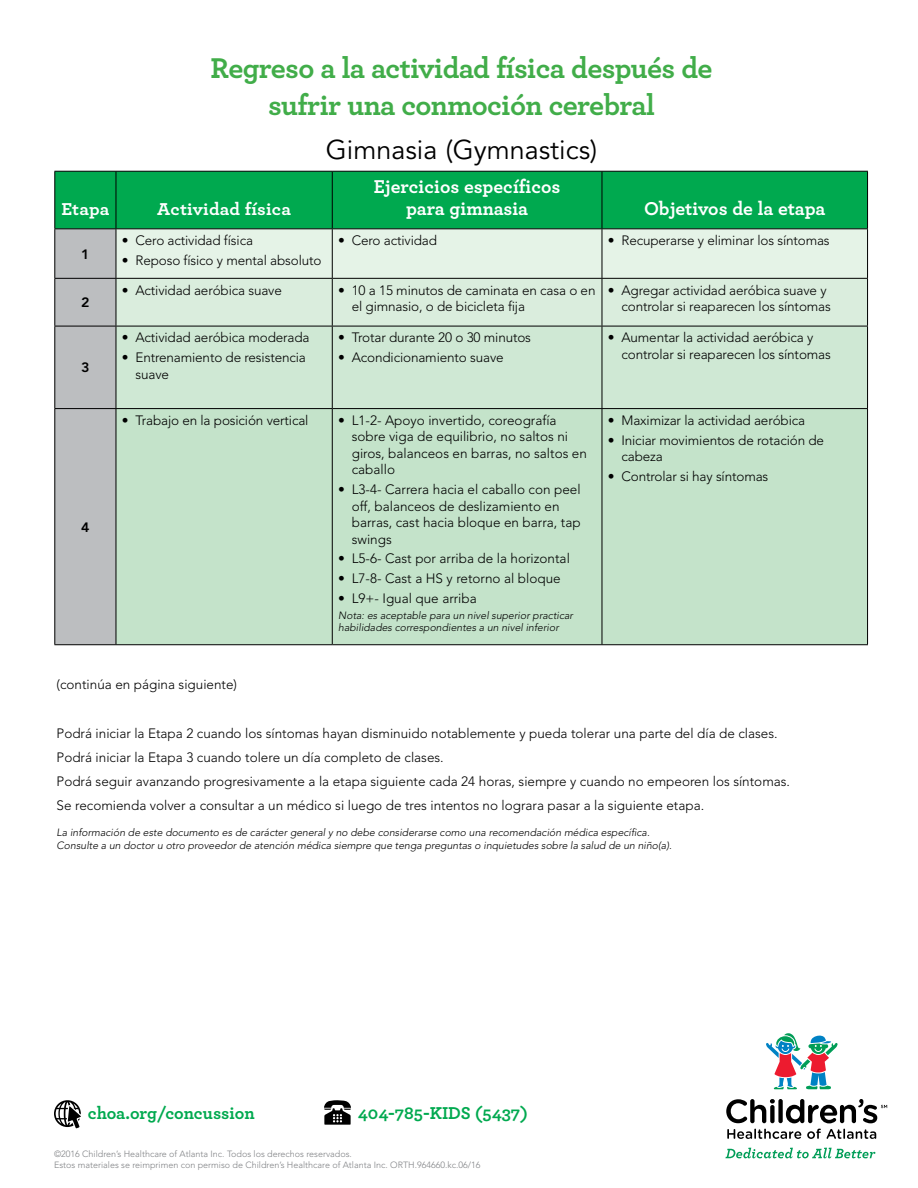
<style>
.page{position:relative;width:918px;height:1188px;background:#fff}
.page>*{position:absolute;margin:0;border:0;box-sizing:border-box;transform-origin:0 0}
.t1{font:700 30px/37.5px "Archer";letter-spacing:-.02em;color:#41ad49;text-align:center}
.t2{font:27px "Avenir";color:#000}
.t3{font:700 19.5px/22.5px "Archer";color:#fff;text-align:center}
.t4{font:700 18px "Archer";color:#00a94f}
.t5{font:700 18px "Archer";letter-spacing:.01em;color:#fff;scale:1.05 1}
.t6{font:300 13.5px/16.5px "Avenir";color:#000}
.t7{font:800 13.5px "Avenir";color:#000;scale:1.05 1}
.t8{font:italic 300 10.5px/12.6px "Avenir";color:#000}
.t9{font:300 9px/10.8px "Avenir";color:#808285}
.s1{font-weight:900}
</style>
<div class="page">
<div style="left:778px;top:1099px;width:5px;height:24px;background:#000;border-radius:2px"></div>
<svg style="left:726px;top:1099px;width:49px;height:24px"></svg>
<svg style="left:727px;top:1129px;width:74px;height:10px"></svg>
<svg style="left:807px;top:1129px;width:14px;height:10px"></svg>
<svg style="left:827px;top:1129px;width:49px;height:10px"></svg>
<svg style="left:766px;top:1033px;width:72px;height:56px"></svg>
<svg style="left:786px;top:1099px;width:101px;height:24px"></svg>
<svg style="left:725px;top:1148px;width:150px;height:10px"></svg>
<svg style="left:54px;top:1100px;width:27px;height:28px"></svg>
<svg style="left:324px;top:1100px;width:27px;height:25px"></svg>
<div style="left:55px;top:172px;width:812px;height:56px;background:#00a94f"></div>
<svg style="left:55px;top:229px;width:812px;height:415px;background:#d3e0d6"></svg>
<div style="left:117px;top:327px;width:750px;height:81px;background:#cfe8d4"></div>
<div style="left:117px;top:409px;width:750px;height:235px;background:#c4e3ca"></div>
<hr style="left:54px;top:171px;width:62px;height:1px;background:#000">
<hr style="left:116px;top:171px;width:216px;height:1px;background:#000">
<hr style="left:332px;top:171px;width:270px;height:1px;background:#000">
<hr style="left:602px;top:171px;width:266px;height:1px;background:#000">
<hr style="left:54px;top:228px;width:62px;height:1px;background:#000">
<hr style="left:116px;top:228px;width:216px;height:1px;background:#000">
<hr style="left:332px;top:228px;width:270px;height:1px;background:#000">
<hr style="left:602px;top:228px;width:266px;height:1px;background:#000">
<hr style="left:54px;top:278px;width:62px;height:1px;background:#000">
<hr style="left:116px;top:278px;width:216px;height:1px;background:#000">
<hr style="left:332px;top:278px;width:270px;height:1px;background:#000">
<hr style="left:602px;top:278px;width:266px;height:1px;background:#000">
<hr style="left:54px;top:326px;width:62px;height:1px;background:#000">
<hr style="left:116px;top:326px;width:216px;height:1px;background:#000">
<hr style="left:332px;top:326px;width:270px;height:1px;background:#000">
<hr style="left:602px;top:326px;width:266px;height:1px;background:#000">
<hr style="left:54px;top:408px;width:62px;height:1px;background:#000">
<hr style="left:116px;top:408px;width:216px;height:1px;background:#000">
<hr style="left:332px;top:408px;width:270px;height:1px;background:#000">
<hr style="left:602px;top:408px;width:266px;height:1px;background:#000">
<hr style="left:54px;top:644px;width:62px;height:1px;background:#000">
<hr style="left:116px;top:644px;width:216px;height:1px;background:#000">
<hr style="left:332px;top:644px;width:270px;height:1px;background:#000">
<hr style="left:602px;top:644px;width:266px;height:1px;background:#000">
<hr style="left:54px;top:172px;width:1px;height:56px;background:#000">
<hr style="left:54px;top:229px;width:1px;height:49px;background:#000">
<hr style="left:54px;top:279px;width:1px;height:47px;background:#000">
<hr style="left:54px;top:326px;width:1px;height:82px;background:#000">
<hr style="left:54px;top:409px;width:1px;height:235px;background:#000">
<hr style="left:116px;top:172px;width:1px;height:56px;background:#000">
<hr style="left:332px;top:172px;width:1px;height:56px;background:#000">
<hr style="left:602px;top:172px;width:1px;height:56px;background:#000">
<hr style="left:867px;top:172px;width:1px;height:56px;background:#000">
<hr style="left:116px;top:229px;width:1px;height:49px;background:#000">
<hr style="left:332px;top:229px;width:1px;height:49px;background:#000">
<hr style="left:602px;top:229px;width:1px;height:49px;background:#000">
<hr style="left:867px;top:229px;width:1px;height:49px;background:#000">
<hr style="left:116px;top:279px;width:1px;height:47px;background:#000">
<hr style="left:332px;top:279px;width:1px;height:47px;background:#000">
<hr style="left:602px;top:279px;width:1px;height:47px;background:#000">
<hr style="left:867px;top:279px;width:1px;height:47px;background:#000">
<hr style="left:116px;top:326px;width:1px;height:82px;background:#000">
<hr style="left:332px;top:326px;width:1px;height:82px;background:#000">
<hr style="left:602px;top:326px;width:1px;height:82px;background:#000">
<hr style="left:867px;top:326px;width:1px;height:82px;background:#000">
<hr style="left:116px;top:409px;width:1px;height:235px;background:#000">
<hr style="left:332px;top:409px;width:1px;height:235px;background:#000">
<hr style="left:602px;top:409px;width:1px;height:235px;background:#000">
<hr style="left:867px;top:409px;width:1px;height:235px;background:#000">
<h1 class="t1" style="left:211px;top:47px;width:503px">Regreso a la actividad física después de sufrir una conmoción cerebral</h1>
<h2 class="t2" style="left:326px;top:134px;width:273px">Gimnasia (Gymnastics)</h2>
<h3 class="t5" style="left:61px;top:195px;width:47px">Etapa</h3>
<h3 class="t5" style="left:157px;top:195px;width:129px">Actividad física</h3>
<p class="t7" style="left:81px;top:246px;width:9px">1</p>
<p class="t6" style="left:122px;top:232px;width:133px"><span class="s1">•</span> Cero actividad física</p>
<p class="t6" style="left:122px;top:252px;width:201px"><span class="s1">•</span> Reposo físico y mental absoluto</p>
<h3 class="t3" style="left:374px;top:174px;width:188px">Ejercicios específicos para gimnasia</h3>
<h3 class="t3" style="left:644px;top:196px;width:183px">Objetivos de la etapa</h3>
<p class="t6" style="left:338px;top:232px;width:100px"><span class="s1">•</span> Cero actividad</p>
<p class="t6" style="left:608px;top:232px;width:223px"><span class="s1">•</span> Recuperarse y eliminar los síntomas</p>
<p class="t7" style="left:81px;top:295px;width:9px">2</p>
<p class="t7" style="left:81px;top:360px;width:9px">3</p>
<p class="t7" style="left:81px;top:519px;width:9px">4</p>
<p class="t6" style="left:122px;top:282px;width:161px"><span class="s1">•</span> Actividad aeróbica suave</p>
<p class="t6" style="left:352px;top:282px;width:245px;text-indent:-14px"><span class="s1">•</span> 10 a 15 minutos de caminata en casa o en el gimnasio, o de bicicleta fija</p>
<p class="t6" style="left:621px;top:282px;width:211px;text-indent:-14px"><span class="s1">•</span> Agregar actividad aeróbica suave y controlar si reaparecen los síntomas</p>
<p class="t6" style="left:122px;top:329px;width:189px"><span class="s1">•</span> Actividad aeróbica moderada</p>
<p class="t6" style="left:135px;top:349px;width:172px;text-indent:-14px"><span class="s1">•</span> Entrenamiento de resistencia suave</p>
<p class="t6" style="left:338px;top:329px;width:194px"><span class="s1">•</span> Trotar durante 20 o 30 minutos</p>
<p class="t6" style="left:338px;top:349px;width:167px"><span class="s1">•</span> Acondicionamiento suave</p>
<p class="t6" style="left:122px;top:412px;width:188px"><span class="s1">•</span> Trabajo en la posición vertical</p>
<p class="t6" style="left:352px;top:412px;width:237px;text-indent:-14px"><span class="s1">•</span> L1-2- Apoyo invertido, coreografía sobre viga de equilibrio, no saltos ni giros, balanceos en barras, no saltos en caballo</p>
<p class="t6" style="left:352px;top:481px;width:230px;text-indent:-14px"><span class="s1">•</span> L3-4- Carrera hacia el caballo con peel off, balanceos de deslizamiento en barras, cast hacia bloque en barra, tap swings</p>
<p class="t6" style="left:338px;top:550px;width:233px"><span class="s1">•</span> L5-6- Cast por arriba de la horizontal</p>
<p class="t6" style="left:338px;top:570px;width:224px"><span class="s1">•</span> L7-8- Cast a HS y retorno al bloque</p>
<p class="t6" style="left:338px;top:590px;width:140px"><span class="s1">•</span> L9+- Igual que arriba</p>
<p class="t8" style="left:338px;top:609px;width:236px">Nota: es aceptable para un nivel superior practicar habilidades correspondientes a un nivel inferior</p>
<p class="t6" style="left:621px;top:329px;width:211px;text-indent:-14px"><span class="s1">•</span> Aumentar la actividad aeróbica y controlar si reaparecen los síntomas</p>
<p class="t6" style="left:608px;top:412px;width:199px"><span class="s1">•</span> Maximizar la actividad aeróbica</p>
<p class="t6" style="left:621px;top:432px;width:204px;text-indent:-14px"><span class="s1">•</span> Iniciar movimientos de rotación de cabeza</p>
<p class="t6" style="left:608px;top:468px;width:162px"><span class="s1">•</span> Controlar si hay síntomas</p>
<p class="t6" style="left:57px;top:676px;width:182px">(continúa en página siguiente)</p>
<p class="t6" style="left:57px;top:721px;width:735px;line-height:24.3px">Podrá iniciar la Etapa 2 cuando los síntomas hayan disminuido notablemente y pueda tolerar una parte del día de clases.<br>Podrá iniciar la Etapa 3 cuando tolere un día completo de clases.<br>Podrá seguir avanzando progresivamente a la etapa siguiente cada 24 horas, siempre y cuando no empeoren los síntomas.<br>Se recomienda volver a consultar a un médico si luego de tres intentos no lograra pasar a la siguiente etapa.</p>
<p class="t8" style="left:57px;top:827px;width:617px">La información de este documento es de carácter general y no debe considerarse como una recomendación médica específica.<br>Consulte a un doctor u otro proveedor de atención médica siempre que tenga preguntas o inquietudes sobre la salud de un niño(a).</p>
<h3 class="t4" style="left:88px;top:1099px;width:169px">choa.org/concussion</h3>
<h3 class="t4" style="left:358px;top:1099px;width:172px">404-785-KIDS (5437)</h3>
<p class="t9" style="left:54px;top:1149px;width:428px">©2016 Children’s Healthcare of Atlanta Inc. Todos los derechos reservados.<br>Estos materiales se reimprimen con permiso de Children’s Healthcare of Atlanta Inc. ORTH.964660.kc.06/16</p>
</div>
